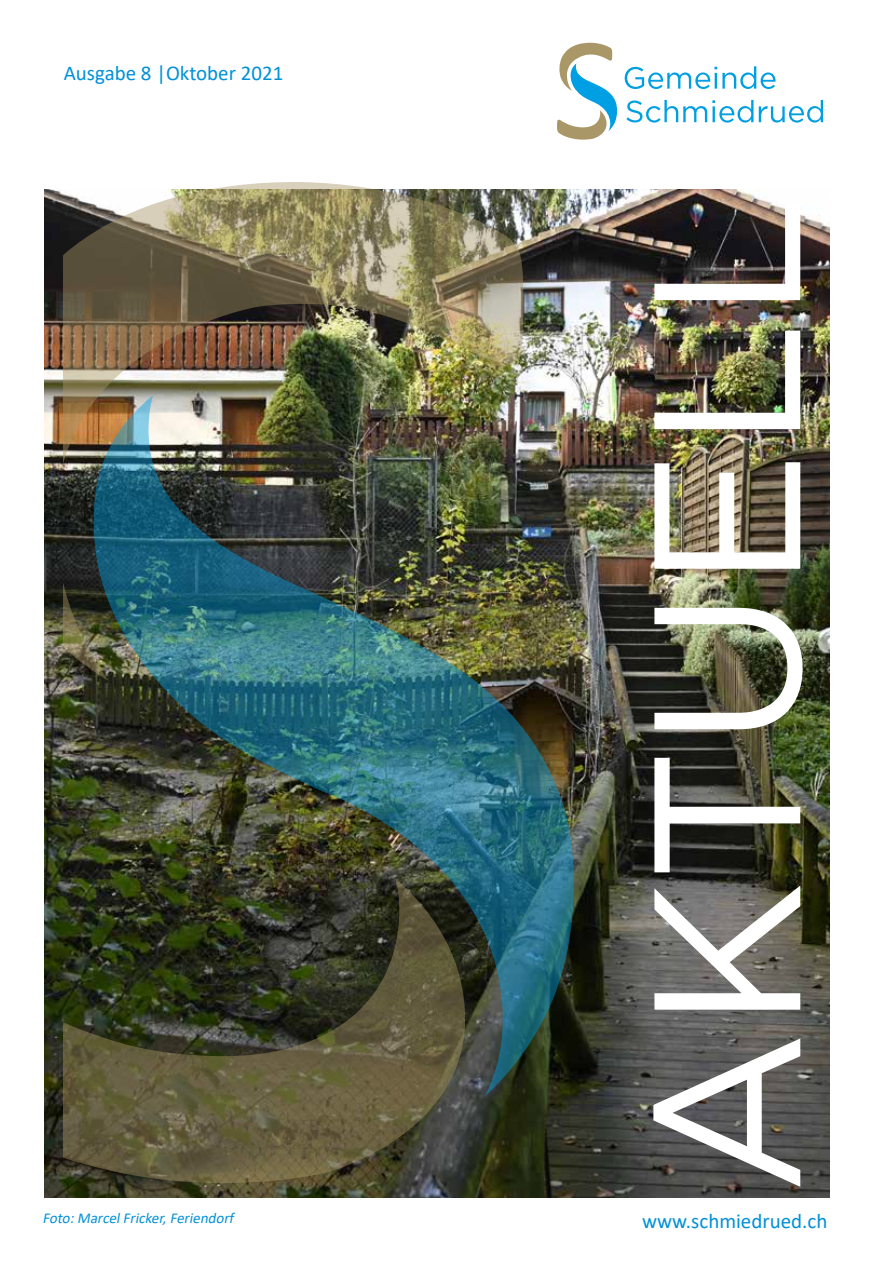
<style>
.page{position:relative;width:893px;height:1263px;background:#fff}
.page>*{position:absolute;margin:0;border:0;box-sizing:border-box;transform-origin:0 0}
.t1{font:208.35px "Gotham";color:#fff}
.t2{font:21px "Calibri";color:#0090d7}
.t3{font:italic 15px "Calibri";color:#0090d7}
</style>
<div class="page">
<img style="left:45px;top:190px;width:784px;height:1008px">
<svg style="left:626px;top:100px;width:127px;height:23px"></svg>
<svg style="left:759px;top:100px;width:64px;height:23px"></svg>
<svg style="left:625px;top:66px;width:150px;height:23px"></svg>
<svg style="left:557px;top:43px;width:60px;height:97px"></svg>
<img style="left:64px;top:182px;width:459px;height:499px">
<img style="left:81px;top:395px;width:493px;height:701px">
<svg style="left:64px;top:878px;width:408px;height:305px;background:#48472f"></svg>
<p class="t2" style="left:64px;top:58px;width:221px">Ausgabe 8 |Oktober 2021</p>
<h1 class="t1" style="left:593px;top:1195px;width:1004px;rotate:-90deg">AKTUELL</h1>
<p class="t3" style="left:43px;top:1208px;width:196px">Foto:MarcelFricker,Feriendorf</p>
<p class="t2" style="left:642px;top:1206px;width:187px">www.schmiedrued.ch</p>
</div>
